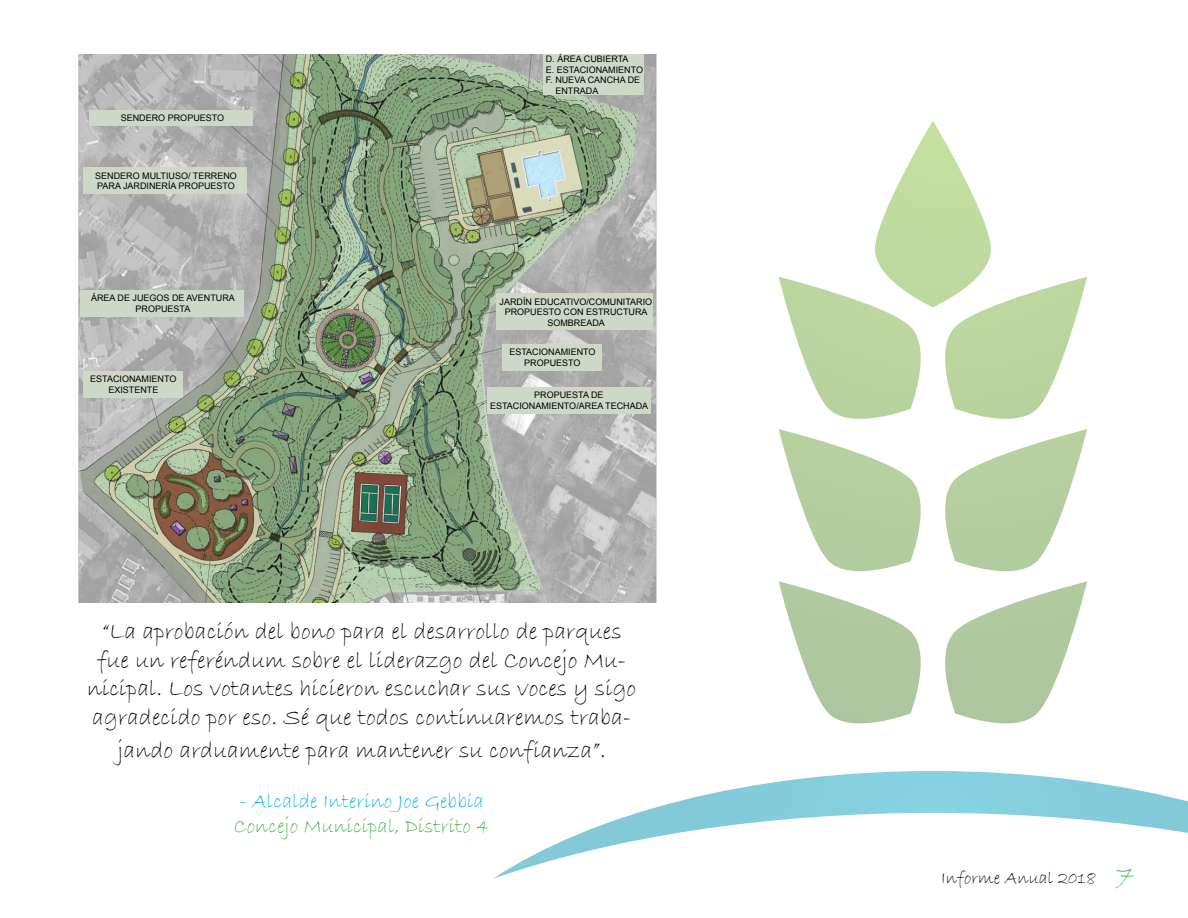
<style>
.page{position:relative;width:1188px;height:918px;background:#fff}
.page>*{position:absolute;margin:0;border:0;box-sizing:border-box;transform-origin:0 0}
.t1{font:24px/28.8px "Bradley Hand ITC";color:#000;text-align:center}
.t2{font:21px "Bradley Hand ITC";color:#41ad49}
.t3{font:21px "Bradley Hand ITC";color:#00aeef}
.t4{font:18px "Bradley Hand ITC";color:#000}
.t5{font:9px/10.8px "Arial";color:#000;text-align:center}
.s1{font-size:27px;color:#41ad49}
</style>
<div class="page">
<svg style="left:875px;top:121px;width:116px;height:186px"></svg>
<svg style="left:779px;top:277px;width:308px;height:447px"></svg>
<svg style="left:493px;top:771px;width:695px;height:108px"></svg>
<img style="left:78px;top:54px;width:579px;height:548px">
<div style="left:90px;top:110px;width:163px;height:16px;background:#cdd8c7"></div>
<div style="left:83px;top:167px;width:164px;height:27px;background:#cdd8c7"></div>
<div style="left:496px;top:293px;width:156px;height:37px;background:#cdd8c7"></div>
<div style="left:80px;top:290px;width:164px;height:27px;background:#cdd8c7"></div>
<div style="left:488px;top:387px;width:163px;height:27px;background:#cdd8c7"></div>
<div style="left:83px;top:371px;width:99px;height:27px;background:#cdd8c7"></div>
<div style="left:502px;top:344px;width:99px;height:27px;background:#cdd8c7"></div>
<div style="left:544px;top:54px;width:100px;height:41px;background:#cdd8c7"></div>
<p class="t5" style="left:121px;top:113px;width:105px">SENDERO PROPUESTO</p>
<p class="t5" style="left:95px;top:170px;width:143px;text-align:left">SENDERO MULTIUSO/ TERRENO<br>PARA JARDINERÍA PROPUESTO</p>
<p class="t5" style="left:91px;top:293px;width:145px">ÁREA DE JUEGOS DE AVENTURA<br>PROPUESTA</p>
<p class="t5" style="left:90px;top:374px;width:88px">ESTACIONAMIENTO<br>EXISTENTE</p>
<p class="t5" style="left:546px;top:53px;width:84px">D. ÁREA CUBIERTA</p>
<p class="t5" style="left:546px;top:64px;width:99px">E. ESTACIONAMIENTO</p>
<p class="t5" style="left:546px;top:75px;width:96px">F. NUEVA CANCHA DE</p>
<p class="t5" style="left:555px;top:86px;width:45px">ENTRADA</p>
<p class="t5" style="left:500px;top:296px;width:154px">JARDÍN EDUCATIVO/COMUNITARIO<br>PROPUESTO CON ESTRUCTURA<br>SOMBREADA</p>
<p class="t5" style="left:509px;top:347px;width:88px">ESTACIONAMIENTO<br>PROPUESTO</p>
<p class="t5" style="left:490px;top:390px;width:160px">PROPUESTA DE<br>ESTACIONAMIENTO/AREA TECHADA</p>
<h1 class="t1" style="left:87px;top:617px;width:551px">“La aprobación del bono para el desarrollo de parques fue un referéndum sobre el liderazgo del Concejo Mu&shy;nicipal. Los votantes hicieron escuchar sus voces y sigo agradecido por eso. Sé que todos continuaremos traba-</h1>
<h1 class="t1" style="left:117px;top:736px;width:490px">jando arduamente para mantener su confianza”.</h1>
<h2 class="t3" style="left:240px;top:788px;width:246px">- Alcalde Interino Joe Gebbia</h2>
<h2 class="t2" style="left:234px;top:813px;width:257px">Concejo Municipal, Distrito 4</h2>
<h3 class="t4" style="left:941px;top:866px;width:194px">Informe Anual 2018 <span class="s1">7</span></h3>
</div>
